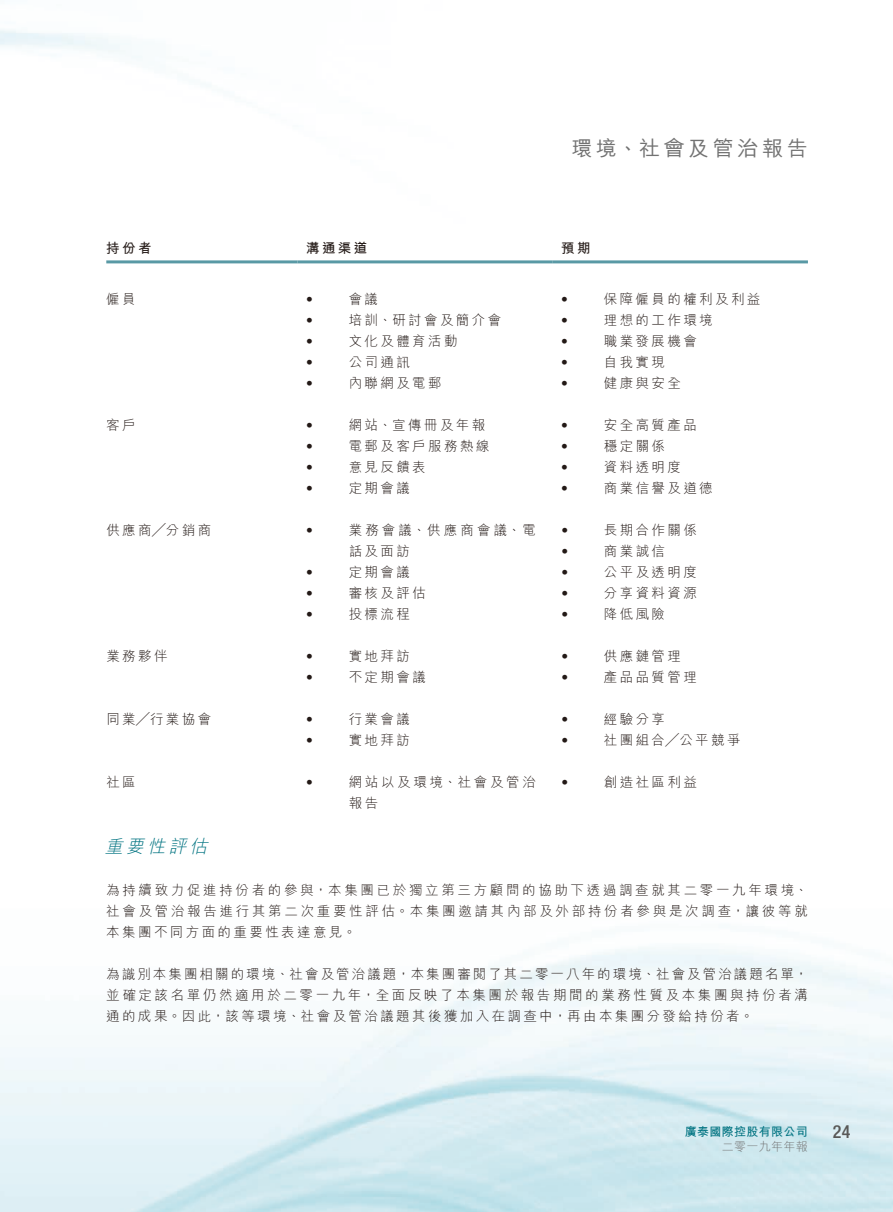
<style>
.page{position:relative;width:893px;height:1212px;background:#fff}
.page>*{position:absolute;margin:0;border:0;box-sizing:border-box;transform-origin:0 0}
.t1{font:500 21px "M Hei HK";letter-spacing:.175em;color:#727272}
.t2{font:italic 300 18px "M Hei HK";color:#007381}
.t3{font:500 condensed 18px "Helvetica Neue LT Std";color:#595857}
.t4{font:300 13.5px/21px "M Hei HK";letter-spacing:.18em;color:#231916;text-align:justify}
.t5{font:300 13.5px "Helvetica Neue LT Std";color:#231916}
.t6{font:300 13.5px "M Hei HK";letter-spacing:.23em;color:#231916}
.t7{font:300 13.5px "M Hei HK";letter-spacing:.2em;color:#231916}
.t8{font:700 13.5px "M Hei HK";letter-spacing:.18em;color:#231916}
.t9{font:700 12px "M Hei HK";letter-spacing:.03em;color:#007381}
.t10{font:300 12px "M Hei HK";letter-spacing:.03em;color:#727272}
</style>
<div class="page">
<hr style="left:106px;top:260px;width:192px;height:3px;background:#5999a5">
<hr style="left:298px;top:260px;width:255px;height:3px;background:#5999a5">
<hr style="left:553px;top:260px;width:255px;height:3px;background:#5999a5">
<h1 class="t1" style="left:571px;top:133px;width:238px">環境、社會及管治報告</h1>
<p class="t8" style="left:106px;top:238px;width:47px">持份者</p>
<p class="t8" style="left:306px;top:238px;width:63px">溝通渠道</p>
<p class="t8" style="left:561px;top:238px;width:31px">預期</p>
<p class="t4" style="left:106px;top:288px;width:31px">僱員</p>
<p class="t5" style="left:306px;top:291px;width:8px">•</p>
<p class="t4" style="left:349px;top:288px;width:31px">會議</p>
<p class="t5" style="left:561px;top:291px;width:8px">•</p>
<p class="t4" style="left:604px;top:288px;width:158px">保障僱員的權利及利益</p>
<p class="t5" style="left:306px;top:312px;width:8px">•</p>
<p class="t4" style="left:349px;top:309px;width:154px">培訓、研討會及簡介會</p>
<p class="t5" style="left:561px;top:312px;width:8px">•</p>
<p class="t4" style="left:604px;top:309px;width:110px">理想的工作環境</p>
<p class="t5" style="left:306px;top:333px;width:8px">•</p>
<p class="t4" style="left:349px;top:330px;width:110px">文化及體育活動</p>
<p class="t5" style="left:561px;top:333px;width:8px">•</p>
<p class="t4" style="left:604px;top:330px;width:95px">職業發展機會</p>
<p class="t5" style="left:306px;top:354px;width:8px">•</p>
<p class="t4" style="left:349px;top:351px;width:63px">公司通訊</p>
<p class="t5" style="left:561px;top:354px;width:8px">•</p>
<p class="t4" style="left:604px;top:351px;width:63px">自我實現</p>
<p class="t5" style="left:306px;top:375px;width:8px">•</p>
<p class="t4" style="left:349px;top:372px;width:95px">內聯網及電郵</p>
<p class="t5" style="left:561px;top:375px;width:8px">•</p>
<p class="t4" style="left:604px;top:372px;width:79px">健康與安全</p>
<p class="t4" style="left:106px;top:414px;width:31px">客戶</p>
<p class="t5" style="left:306px;top:417px;width:8px">•</p>
<p class="t4" style="left:349px;top:414px;width:138px">網站、宣傳冊及年報</p>
<p class="t5" style="left:561px;top:417px;width:8px">•</p>
<p class="t4" style="left:604px;top:414px;width:95px">安全高質產品</p>
<p class="t5" style="left:306px;top:438px;width:8px">•</p>
<p class="t4" style="left:349px;top:435px;width:142px">電郵及客戶服務熱線</p>
<p class="t5" style="left:561px;top:438px;width:8px">•</p>
<p class="t4" style="left:604px;top:435px;width:63px">穩定關係</p>
<p class="t5" style="left:306px;top:459px;width:8px">•</p>
<p class="t4" style="left:349px;top:456px;width:79px">意見反饋表</p>
<p class="t5" style="left:561px;top:459px;width:8px">•</p>
<p class="t4" style="left:604px;top:456px;width:79px">資料透明度</p>
<p class="t5" style="left:306px;top:480px;width:8px">•</p>
<p class="t4" style="left:349px;top:477px;width:63px">定期會議</p>
<p class="t5" style="left:561px;top:480px;width:8px">•</p>
<p class="t4" style="left:604px;top:477px;width:110px">商業信譽及道德</p>
<p class="t4" style="left:106px;top:519px;width:106px">供應商╱分銷商</p>
<p class="t5" style="left:306px;top:522px;width:8px">•</p>
<p class="t6" style="left:349px;top:523px;width:189px">業務會議、供應商會議、電</p>
<p class="t5" style="left:561px;top:522px;width:8px">•</p>
<p class="t4" style="left:604px;top:519px;width:95px">長期合作關係</p>
<p class="t5" style="left:306px;top:564px;width:8px">•</p>
<p class="t4" style="left:349px;top:540px;width:63px">話及面訪定期會議</p>
<p class="t5" style="left:561px;top:543px;width:8px">•</p>
<p class="t5" style="left:561px;top:564px;width:8px">•</p>
<p class="t4" style="left:604px;top:540px;width:63px">商業誠信</p>
<p class="t4" style="left:604px;top:561px;width:95px">公平及透明度</p>
<p class="t5" style="left:306px;top:585px;width:8px">•</p>
<p class="t4" style="left:349px;top:582px;width:79px">審核及評估</p>
<p class="t5" style="left:561px;top:585px;width:8px">•</p>
<p class="t4" style="left:604px;top:582px;width:95px">分享資料資源</p>
<p class="t5" style="left:306px;top:606px;width:8px">•</p>
<p class="t4" style="left:349px;top:603px;width:63px">投標流程</p>
<p class="t5" style="left:561px;top:606px;width:8px">•</p>
<p class="t4" style="left:604px;top:603px;width:63px">降低風險</p>
<p class="t4" style="left:106px;top:645px;width:63px">業務夥伴</p>
<p class="t5" style="left:306px;top:648px;width:8px">•</p>
<p class="t4" style="left:349px;top:645px;width:63px">實地拜訪</p>
<p class="t5" style="left:561px;top:648px;width:8px">•</p>
<p class="t4" style="left:604px;top:645px;width:79px">供應鏈管理</p>
<p class="t5" style="left:306px;top:669px;width:8px">•</p>
<p class="t4" style="left:349px;top:666px;width:79px">不定期會議</p>
<p class="t5" style="left:561px;top:669px;width:8px">•</p>
<p class="t4" style="left:604px;top:666px;width:95px">產品品質管理</p>
<p class="t4" style="left:106px;top:708px;width:106px">同業╱行業協會</p>
<p class="t5" style="left:306px;top:711px;width:8px">•</p>
<p class="t4" style="left:349px;top:708px;width:63px">行業會議</p>
<p class="t5" style="left:561px;top:711px;width:8px">•</p>
<p class="t4" style="left:604px;top:708px;width:63px">經驗分享</p>
<p class="t5" style="left:306px;top:732px;width:8px">•</p>
<p class="t4" style="left:349px;top:729px;width:63px">實地拜訪</p>
<p class="t5" style="left:561px;top:732px;width:8px">•</p>
<p class="t4" style="left:604px;top:729px;width:138px">社團組合╱公平競爭</p>
<p class="t4" style="left:106px;top:771px;width:31px">社區</p>
<p class="t5" style="left:306px;top:774px;width:8px">•</p>
<p class="t7" style="left:349px;top:775px;width:189px">網站以及環境、社會及管治</p>
<p class="t5" style="left:561px;top:774px;width:8px">•</p>
<p class="t4" style="left:604px;top:771px;width:95px">創造社區利益</p>
<p class="t4" style="left:349px;top:792px;width:31px">報告</p>
<h2 class="t2" style="left:105px;top:837px;width:108px">重要性評估</h2>
<p class="t4" style="left:106px;top:879px;width:703px">為持續致力促進持份者的參與，本集團已於獨立第三方顧問的協助下透過調查就其二零一九年環境、社會及管治報告進行其第二次重要性評估。本集團邀請其內部及外部持份者參與是次調查，讓彼等就本集團不同方面的重要性表達意見。</p>
<p class="t4" style="left:106px;top:963px;width:703px">為識別本集團相關的環境、社會及管治議題，本集團審閱了其二零一八年的環境、社會及管治議題名單，並確定該名單仍然適用於二零一九年，全面反映了本集團於報告期間的業務性質及本集團與持份者溝通的成果。因此，該等環境、社會及管治議題其後獲加入在調查中，再由本集團分發給持份者。</p>
<p class="t9" style="left:685px;top:1123px;width:125px">廣泰國際控股有限公司</p>
<p class="t10" style="left:722px;top:1140px;width:88px">二零一九年年報</p>
<h2 class="t3" style="left:833px;top:1121px;width:19px">24</h2>
</div>
